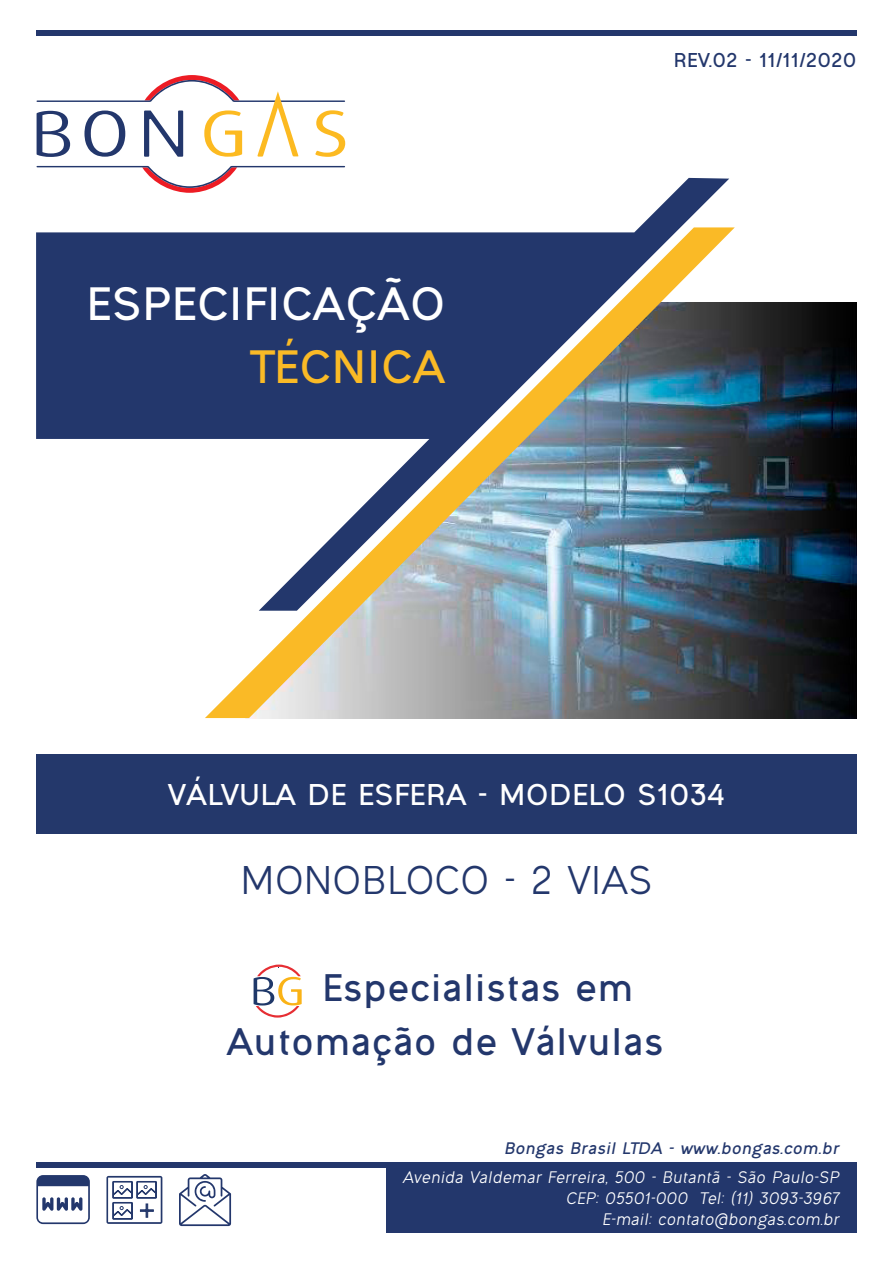
<style>
.page{position:relative;width:893px;height:1263px;background:#fff}
.page>*{position:absolute;margin:0;border:0;box-sizing:border-box;transform-origin:0 0}
.t1{font:700 42px "Ogonek";color:#fff}
.t2{font:700 42px "Ogonek";color:#faba26}
.t3{font:36px "Ogonek";color:#23376c}
.t4{font:700 34.5px "Ogonek";color:#23376c}
.t5{font:700 27px "Ogonek";color:#fff}
.t6{font:700 18px "Ogonek";color:#23376c}
.t7{font:italic 15px/21px "Ogonek";color:#fff;text-align:right}
.t8{font:italic 700 15px "Ogonek";color:#23376c}
</style>
<div class="page">
<svg style="left:36px;top:1175px;width:54px;height:49px"></svg>
<svg style="left:179px;top:1174px;width:52px;height:52px"></svg>
<div style="left:386px;top:1162px;width:471px;height:70px;background:#23376c"></div>
<div style="left:36px;top:1162px;width:820px;height:5px;background:#23376c"></div>
<svg style="left:106px;top:1176px;width:56px;height:48px"></svg>
<img style="left:735px;top:302px;width:121px;height:416px">
<div style="left:36px;top:30px;width:821px;height:6px;background:#23376c"></div>
<svg style="left:36px;top:178px;width:693px;height:261px;fill:#23376c"></svg>
<img style="left:205px;top:227px;width:530px;height:491px">
<svg style="left:37px;top:166px;width:308px;height:27px"></svg>
<svg style="left:37px;top:75px;width:308px;height:82px"></svg>
<div style="left:36px;top:754px;width:821px;height:80px;background:#24386b"></div>
<svg style="left:254px;top:964px;width:48px;height:53px"></svg>
<h1 class="t1" style="left:86px;top:274px;width:361px">ESPECIFICAÇÃO</h1>
<h1 class="t2" style="left:252px;top:337px;width:195px">TÉCNICA</h1>
<p class="t6" style="left:674px;top:47px;width:184px">REV.02 - 11/11/2020</p>
<h3 class="t5" style="left:168px;top:774px;width:559px">VÁLVULA DE ESFERA - MODELO S1034</h3>
<h2 class="t3" style="left:240px;top:855px;width:414px">MONOBLOCO - 2 VIAS</h2>
<h3 class="t4" style="left:322px;top:962px;width:313px">Especialistas em</h3>
<h3 class="t4" style="left:227px;top:1017px;width:438px">Automação de Válvulas</h3>
<p class="t8" style="left:504px;top:1138px;width:340px">Bongas Brasil LTDA - www.bongas.com.br</p>
<p class="t7" style="left:403px;top:1166px;width:438px">Avenida Valdemar Ferreira, 500 - Butantã - São Paulo-SP<br>CEP: 05501-000 Tel: (11) 3093-3967<br>E-mail: contato@bongas.com.br</p>
</div>
